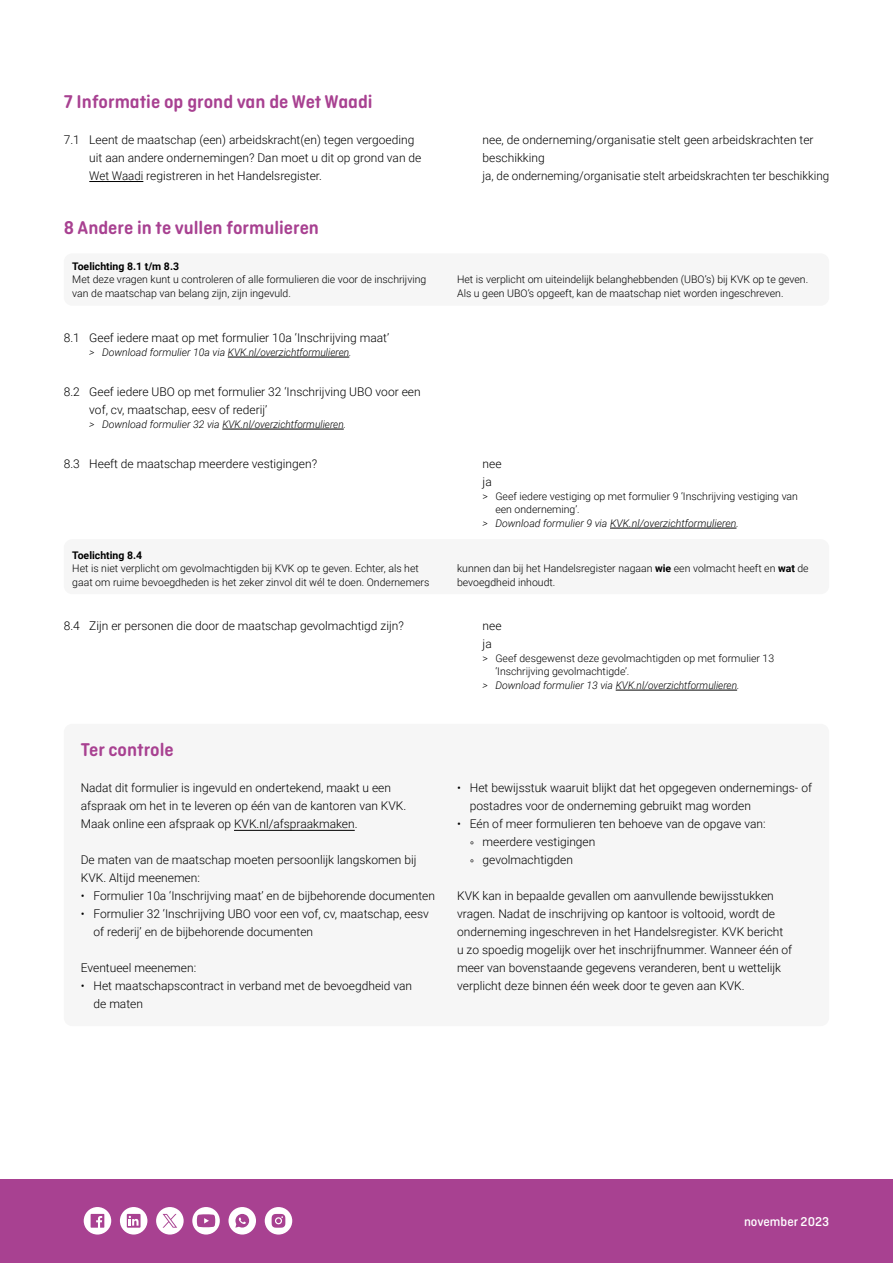
<style>
.page{position:relative;width:893px;height:1263px;background:#fff}
.page>*{position:absolute;margin:0;border:0;box-sizing:border-box;transform-origin:0 0}
._03a_Vraag_titel{font:600 19.5px "Ciutadella Rounded";color:#a84191}
._02a_Kader_kop_groot{font:600 19.5px "Ciutadella Rounded";color:#a84191}
.t1{font:500 13.5px "Ciutadella Rounded";color:#fff}
._02c_Kader_tekst{font:300 12px/18px "Roboto";color:#000}
._03b_vraag{font:300 12px/18px "Roboto";color:#000}
._04b_TL_tekst{font:300 10.5px/13.5px "Roboto";color:#000}
.t2{font:italic 300 10.5px "Roboto";color:#000}
._06_TL_kop{font:700 10.5px "Roboto";color:#000}
.s1{font-weight:700}
</style>
<div class="page">
<div style="left:0;top:1179px;width:893px;height:84px;background:#a84191"></div>
<svg style="left:192px;top:1207px;width:28px;height:27px"></svg>
<svg style="left:120px;top:1207px;width:27px;height:27px"></svg>
<svg style="left:84px;top:1207px;width:27px;height:27px"></svg>
<svg style="left:228px;top:1207px;width:28px;height:27px"></svg>
<svg style="left:265px;top:1207px;width:27px;height:27px"></svg>
<svg style="left:156px;top:1207px;width:28px;height:27px"></svg>
<hr style="left:89px;top:181px;width:54px;height:1px;background:#000">
<div style="left:64px;top:253px;width:765px;height:53px;background:#f6f6f6;border-radius:9px"></div>
<hr style="left:228px;top:357px;width:121px;height:1px;background:#000">
<hr style="left:222px;top:429px;width:122px;height:1px;background:#000">
<hr style="left:610px;top:528px;width:126px;height:1px;background:#000">
<div style="left:64px;top:539px;width:765px;height:55px;background:#f6f6f6;border-radius:9px"></div>
<hr style="left:616px;top:690px;width:121px;height:1px;background:#000">
<div style="left:64px;top:724px;width:765px;height:302px;background:#f6f6f6;border-radius:9px"></div>
<hr style="left:234px;top:830px;width:121px;height:1px;background:#000">
<h2 class="_03a_Vraag_titel" style="left:64px;top:91px;width:310px">7 Informatie op grond van de Wet Waadi</h2>
<p class="_03b_vraag" style="left:89px;top:130px;width:334px;text-indent:-26px">7.1 Leent de maatschap (een) arbeidskracht(en) tegen vergoeding uit aan andere ondernemingen? Dan moet u dit op grond van de<br>Wet Waadi registreren in het Handelsregister.</p>
<p class="_03b_vraag" style="left:483px;top:130px;width:332px">nee, de onderneming/organisatie stelt geen arbeidskrachten ter beschikking</p>
<p class="_03b_vraag" style="left:483px;top:166px;width:348px">ja, de onderneming/organisatie stelt arbeidskrachten ter beschikking</p>
<h2 class="_03a_Vraag_titel" style="left:64px;top:217px;width:257px">8 Andere in te vullen formulieren</h2>
<h3 class="_06_TL_kop" style="left:72px;top:259px;width:108px">Toelichting 8.1 t/m 8.3</h3>
<p class="_04b_TL_tekst" style="left:72px;top:272px;width:356px">Met deze vragen kunt u controleren of alle formulieren die voor de inschrijving van de maatschap van belang zijn, zijn ingevuld.</p>
<p class="_04b_TL_tekst" style="left:457px;top:272px;width:353px">Het is verplicht om uiteindelijk belanghebbenden (UBO’s) bij KVK op te geven.</p>
<p class="_04b_TL_tekst" style="left:457px;top:286px;width:328px">Als u geen UBO’s opgeeft, kan de maatschap niet worden ingeschreven.</p>
<p class="_03b_vraag" style="left:64px;top:328px;width:327px">8.1 Geef iedere maat op met formulier 10a ‘Inschrijving maat’</p>
<p class="t2" style="left:89px;top:344px;width:264px">&gt; Download formulier 10a via KVK.nl/overzichtformulieren.</p>
<p class="_03b_vraag" style="left:89px;top:382px;width:333px;text-indent:-26px">8.2 Geef iedere UBO op met formulier 32 ‘Inschrijving UBO voor een vof, cv, maatschap, eesv of rederij’</p>
<p class="t2" style="left:89px;top:416px;width:258px">&gt; Download formulier 32 via KVK.nl/overzichtformulieren.</p>
<p class="_03b_vraag" style="left:64px;top:454px;width:255px">8.3 Heeft de maatschap meerdere vestigingen?</p>
<p class="_03b_vraag" style="left:483px;top:454px;width:20px">nee</p>
<p class="_03b_vraag" style="left:483px;top:472px;width:11px">ja</p>
<p class="_04b_TL_tekst" style="left:495px;top:489px;width:304px;text-indent:-13px">&gt; Geef iedere vestiging op met formulier 9 ‘Inschrijving vestiging van een onderneming’.</p>
<p class="t2" style="left:483px;top:515px;width:258px">&gt; Download formulier 9 via KVK.nl/overzichtformulieren.</p>
<h3 class="_06_TL_kop" style="left:72px;top:548px;width:71px">Toelichting 8.4</h3>
<p class="_04b_TL_tekst" style="left:72px;top:561px;width:358px">Het is niet verplicht om gevolmachtigden bij KVK op te geven. Echter, als het gaat om ruime bevoegdheden is het zeker zinvol dit wél te doen. Ondernemers</p>
<p class="_04b_TL_tekst" style="left:457px;top:561px;width:353px">kunnen dan bij het Handelsregister nagaan <span class="s1">wie</span> een volmacht heeft en <span class="s1">wat</span> de bevoegdheid inhoudt.</p>
<p class="_03b_vraag" style="left:64px;top:616px;width:342px">8.4 Zijn er personen die door de maatschap gevolmachtigd zijn?</p>
<p class="_03b_vraag" style="left:483px;top:616px;width:20px">nee</p>
<p class="_03b_vraag" style="left:483px;top:634px;width:11px">ja</p>
<p class="_04b_TL_tekst" style="left:495px;top:651px;width:280px;text-indent:-13px">&gt; Geef desgewenst deze gevolmachtigden op met formulier 13 ‘Inschrijving gevolmachtigde’.</p>
<p class="t2" style="left:483px;top:677px;width:258px">&gt; Download formulier 13 via KVK.nl/overzichtformulieren.</p>
<h3 class="_02a_Kader_kop_groot" style="left:81px;top:739px;width:94px">Ter controle</h3>
<p class="_02c_Kader_tekst" style="left:81px;top:778px;width:327px">Nadat dit formulier is ingevuld en ondertekend, maakt u een afspraak om het in te leveren op één van de kantoren van KVK.</p>
<p class="_02c_Kader_tekst" style="left:81px;top:814px;width:278px">Maak online een afspraak op KVK.nl/afspraakmaken.</p>
<p class="_02c_Kader_tekst" style="left:81px;top:850px;width:337px">De maten van de maatschap moeten persoonlijk langskomen bij<br>KVK. Altijd meenemen:</p>
<p class="_02c_Kader_tekst" style="left:81px;top:886px;width:356px">• Formulier 10a ‘Inschrijving maat’ en de bijbehorende documenten</p>
<p class="_02c_Kader_tekst" style="left:94px;top:904px;width:337px;text-indent:-13px">• Formulier 32 ‘Inschrijving UBO voor een vof, cv, maatschap, eesv of rederij’ en de bijbehorende documenten</p>
<p class="_02c_Kader_tekst" style="left:81px;top:958px;width:117px">Eventueel meenemen:</p>
<p class="_02c_Kader_tekst" style="left:94px;top:976px;width:320px;text-indent:-13px">• Het maatschapscontract in verband met de bevoegdheid van de maten</p>
<p class="_02c_Kader_tekst" style="left:470px;top:778px;width:344px;text-indent:-13px">• Het bewijsstuk waaruit blijkt dat het opgegeven ondernemings- of postadres voor de onderneming gebruikt mag worden</p>
<p class="_02c_Kader_tekst" style="left:457px;top:814px;width:310px">• Eén of meer formulieren ten behoeve van de opgave van:</p>
<p class="_02c_Kader_tekst" style="left:470px;top:832px;width:127px">° meerdere vestigingen</p>
<p class="_02c_Kader_tekst" style="left:470px;top:850px;width:105px">° gevolmachtigden</p>
<p class="_02c_Kader_tekst" style="left:457px;top:886px;width:337px">KVK kan in bepaalde gevallen om aanvullende bewijsstukken vragen. Nadat de inschrijving op kantoor is voltooid, wordt de onderneming ingeschreven in het Handelsregister. KVK bericht u zo spoedig mogelijk over het inschrijfnummer. Wanneer één of meer van bovenstaande gegevens veranderen, bent u wettelijk verplicht deze binnen één week door te geven aan KVK.</p>
<p class="t1" style="left:744px;top:1214px;width:87px">november 2023</p>
</div>
